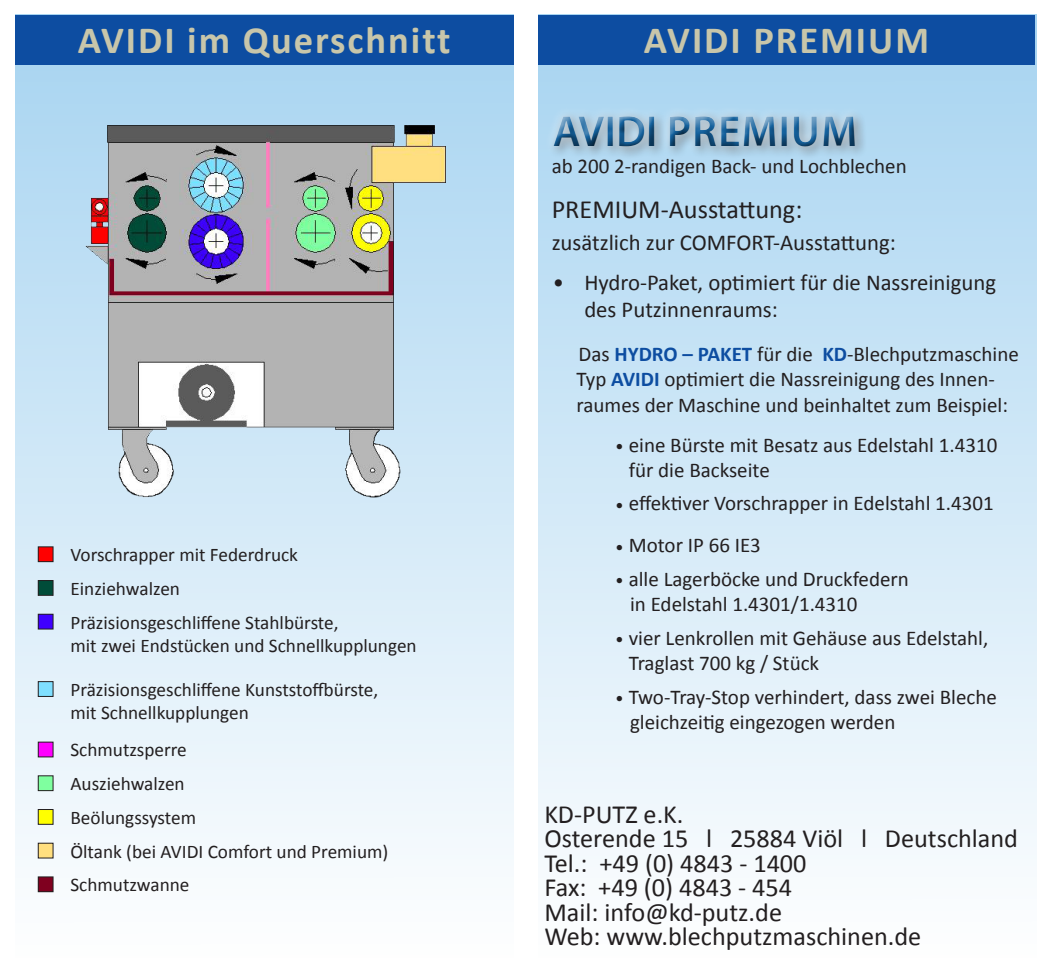
<style>
.page{position:relative;width:1052px;height:973px;background:#fff}
.page>*{position:absolute;margin:0;border:0;box-sizing:border-box;transform-origin:0 0}
.t1{font:600 43.75px "Myriad Pro";letter-spacing:.02em;color:#15629e}
.t2{font:700 38.5px "Calibri";letter-spacing:.05em;color:#c8c6aa}
.t3{font:26.25px "Calibri";color:#231f20}
.t4{font:22.75px/27.3px "Calibri";color:#231f20}
.t5{font:21px/25.2px "Calibri";color:#231f20}
.t6{font:19.25px "Calibri";color:#231f20}
.s1{font-weight:700;color:#0d4da1}
.s2{font-size:12.25px}
</style>
<div class="page">
<div style="left:15px;top:15px;width:498px;height:942px;background:linear-gradient(to bottom,#a6d3f0,#fdfefe)"></div>
<img style="left:83px;top:125px;width:362px;height:373px">
<div style="left:38px;top:546px;width:15px;height:15px;background:#f00"></div>
<div style="left:38px;top:580px;width:15px;height:15px;background:#004c39"></div>
<div style="left:38px;top:580px;width:15px;height:15px;border:1px solid #231f20"></div>
<div style="left:38px;top:614px;width:15px;height:15px;background:#3f00ff"></div>
<div style="left:38px;top:614px;width:15px;height:15px;border:1px solid #231f20"></div>
<div style="left:38px;top:681px;width:15px;height:15px;background:#7fdfff"></div>
<div style="left:38px;top:681px;width:15px;height:15px;border:1px solid #231f20"></div>
<div style="left:38px;top:742px;width:15px;height:14px;background:#f0f"></div>
<div style="left:38px;top:741px;width:15px;height:16px;border:1px solid #231f20"></div>
<div style="left:38px;top:775px;width:15px;height:15px;background:#7fff9f"></div>
<div style="left:38px;top:809px;width:15px;height:15px;background:#ff0"></div>
<div style="left:38px;top:809px;width:15px;height:15px;border:1px solid #231f20"></div>
<div style="left:38px;top:843px;width:15px;height:14px;background:#ffdf7f"></div>
<div style="left:38px;top:842px;width:15px;height:16px;border:1px solid #231f20"></div>
<div style="left:38px;top:876px;width:15px;height:15px;background:#7f001f"></div>
<div style="left:38px;top:876px;width:15px;height:15px;border:1px solid #231f20"></div>
<div style="left:15px;top:15px;width:498px;height:49px;background:#0d4da1"></div>
<div style="left:538px;top:15px;width:498px;height:942px;background:linear-gradient(to bottom,#a6d3f0,#fefefe)"></div>
<div style="left:538px;top:15px;width:497px;height:49px;background:#0d4da1"></div>
<div style="left:543px;top:104px;width:320px;height:51px;background:#afd8f2"></div>
<div style="left:544px;top:108px;width:323px;height:51px;background:#231f20;opacity:.75"></div>
<p class="t2" style="left:78px;top:16px;width:374px">AVIDI im Querschnitt</p>
<p class="t2" style="left:644px;top:16px;width:287px">AVIDI PREMIUM</p>
<h1 class="t1" style="left:553px;top:103px;width:306px">AVIDI PREMIUM</h1>
<p class="t6" style="left:70px;top:543px;width:229px">Vorschrapper mit Federdruck</p>
<p class="t6" style="left:70px;top:576px;width:111px">Einziehwalzen</p>
<p class="t6" style="left:70px;top:610px;width:270px">Präzisionsgeschliffene Stahlbürste,</p>
<p class="t6" style="left:70px;top:633px;width:348px">mit zwei Endstücken und Schnellkupplungen</p>
<p class="t6" style="left:70px;top:677px;width:309px">Präzisionsgeschliffene Kunststoffbürste,</p>
<p class="t6" style="left:70px;top:700px;width:180px">mit Schnellkupplungen</p>
<p class="t6" style="left:70px;top:737px;width:118px">Schmutzsperre</p>
<p class="t6" style="left:70px;top:771px;width:116px">Ausziehwalzen</p>
<p class="t6" style="left:70px;top:805px;width:127px">Beölungssystem</p>
<p class="t6" style="left:70px;top:839px;width:319px">Öltank (bei AVIDI Comfort und Premium)</p>
<p class="t6" style="left:70px;top:872px;width:120px">Schmutzwanne</p>
<p class="t5" style="left:552px;top:154px;width:356px">ab 200 2-randigen Back- und Lochblechen</p>
<p class="t3" style="left:552px;top:193px;width:252px">PREMIUM-Ausstattung:</p>
<p class="t4" style="left:552px;top:228px;width:346px">zusätzlich zur COMFORT-Ausstattung:</p>
<p class="t4" style="left:584px;top:268px;width:413px;text-indent:-32px">• Hydro-Paket, optimiert für die Nassreinigung des Putzinnenraums:</p>
<p class="t5" style="left:578px;top:341px;width:442px">Das <span class="s1">HYDRO – PAKET</span> für die <span class="s1">KD</span>-Blechputzmaschine</p>
<p class="t5" style="left:576px;top:367px;width:420px">Typ <span class="s1">AVIDI</span> optimiert die Nassreinigung des Innen-</p>
<p class="t5" style="left:576px;top:392px;width:433px">raumes der Maschine und beinhaltet zum Beispiel:</p>
<p class="t5" style="left:616px;top:432px;width:383px"><span class="s2">●</span> eine Bürste mit Besatz aus Edelstahl 1.4310</p>
<p class="t5" style="left:629px;top:457px;width:143px">für die Backseite</p>
<p class="t5" style="left:616px;top:491px;width:379px"><span class="s2">●</span> effektiver Vorschrapper in Edelstahl 1.4301</p>
<p class="t5" style="left:616px;top:533px;width:147px"><span class="s2">●</span> Motor IP 66 IE3</p>
<p class="t5" style="left:616px;top:566px;width:294px"><span class="s2">●</span> alle Lagerböcke und Druckfedern</p>
<p class="t5" style="left:630px;top:591px;width:229px">in Edelstahl 1.4301/1.4310</p>
<p class="t5" style="left:629px;top:625px;width:361px;text-indent:-13px"><span class="s2">●</span> vier Lenkrollen mit Gehäuse aus Edelstahl,<br>Traglast 700 kg / Stück</p>
<p class="t5" style="left:630px;top:684px;width:368px;text-indent:-14px"><span class="s2">●</span> Two-Tray-Stop verhindert, dass zwei Bleche gleichzeitig eingezogen werden</p>
<p class="t3" style="left:544px;top:797px;width:141px">KD-PUTZ e.K.</p>
<p class="t3" style="left:544px;top:821px;width:475px">Osterende 15 l 25884 Viöl l Deutschland</p>
<p class="t3" style="left:544px;top:846px;width:264px">Tel.: +49 (0) 4843 - 1400</p>
<p class="t3" style="left:544px;top:870px;width:249px">Fax: +49 (0) 4843 - 454</p>
<p class="t3" style="left:544px;top:895px;width:239px">Mail: info@kd-putz.de</p>
<p class="t3" style="left:544px;top:919px;width:378px">Web: www.blechputzmaschinen.de</p>
</div>
